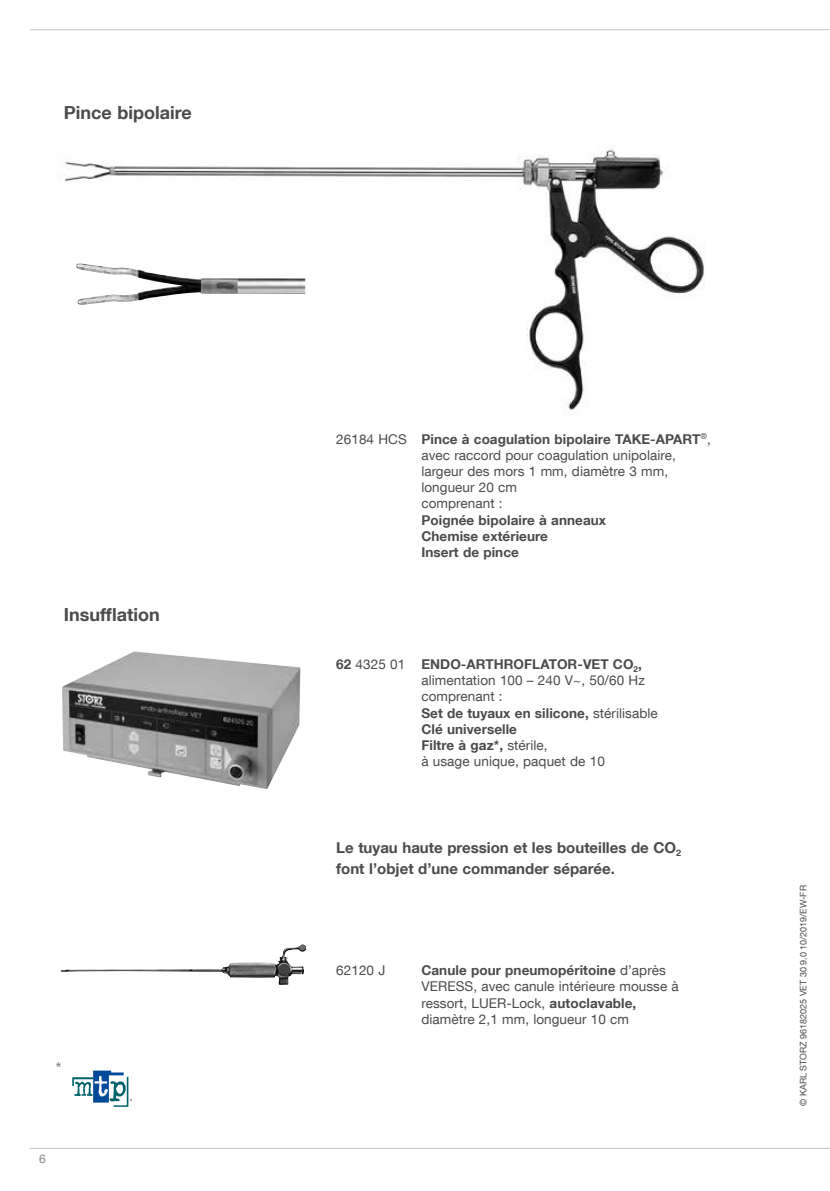
<style>
.page{position:relative;width:830px;height:1191px;background:#fff}
.page>*{position:absolute;margin:0;border:0;box-sizing:border-box;transform-origin:0 0}
.t1{font:700 18px "KS Helvetica Neue";color:#4b4b4a}
.t2{font:18px "KS Helvetica Neue";color:#878787}
.t3{font:700 15px/21px "KS Helvetica Neue";color:#4b4b4a}
.t4{font:13.5px/16.2px "KS Helvetica Neue";letter-spacing:.005em;color:#4b4b4a}
.t5{font:700 13.5px/16.2px "KS Helvetica Neue";letter-spacing:.005em;color:#4b4b4a}
.t6{font:12px "KS Helvetica Neue";color:#878787}
.t7{font:9px "KS Helvetica Neue";color:#4b4b4a}
.s1{font-weight:700}
</style>
<div class="page">
<hr style="left:30px;top:29px;width:799px;height:1px;background:#c7c7c6">
<hr style="left:30px;top:1148px;width:799px;height:1px;background:#c7c7c6">
<img style="left:64px;top:147px;width:641px;height:268px">
<img style="left:76px;top:263px;width:229px;height:42px">
<img style="left:62px;top:651px;width:238px;height:138px">
<img style="left:61px;top:944px;width:245px;height:41px">
<svg style="left:72px;top:1070px;width:60px;height:36px"></svg>
<h1 class="t1" style="left:64px;top:101px;width:129px">Pince bipolaire</h1>
<h1 class="t1" style="left:64px;top:603px;width:97px">Insufflation</h1>
<h1 class="t2" style="left:55px;top:1057px;width:8px">*</h1>
<p class="t6" style="left:39px;top:1151px;width:8px">6</p>
<p class="t4" style="left:421px;top:430px;width:291px;text-indent:-85px">26184 HCS <span class="s1">Pince à coagulation bipolaire TAKE-APART</span><sup>®</sup>, avec raccord pour coagulation unipolaire, largeur des mors 1 mm, diamètre 3 mm, longueur 20 cm<br>comprenant :</p>
<p class="t5" style="left:421px;top:511px;width:186px">Poignée bipolaire à anneaux<br>Chemise extérieure<br>Insert de pince</p>
<p class="t4" style="left:421px;top:655px;width:238px;text-indent:-85px"><span class="s1">62</span> 4325 01 <span class="s1">ENDO-ARTHROFLATOR-VET CO</span><sub>2</sub><span class="s1">, </span>alimentation 100 – 240 V~, 50/60 Hz comprenant :<br><span class="s1">Set de tuyaux en silicone,</span> stérilisable<br><span class="s1">Clé universelle<br>Filtre à gaz*,</span> stérile,<br>à usage unique, paquet de 10</p>
<p class="t3" style="left:336px;top:836px;width:346px">Le tuyau haute pression et les bouteilles de CO<sub>2 </sub>font l’objet d’une commander séparée.</p>
<p class="t4" style="left:336px;top:962px;width:51px">62120 J</p>
<p class="t4" style="left:421px;top:962px;width:259px"><span class="s1">Canule pour pneumopéritoine</span> d’après VERESS, avec canule intérieure mousse à ressort, LUER-Lock, <span class="s1">autoclavable, </span>diamètre 2,1 mm, longueur 10 cm</p>
<p class="t7" style="left:797px;top:1106px;width:222px;rotate:-90deg">© KARL STORZ 96182025 VET 30 9.0 10/2019/EW-FR</p>
</div>
